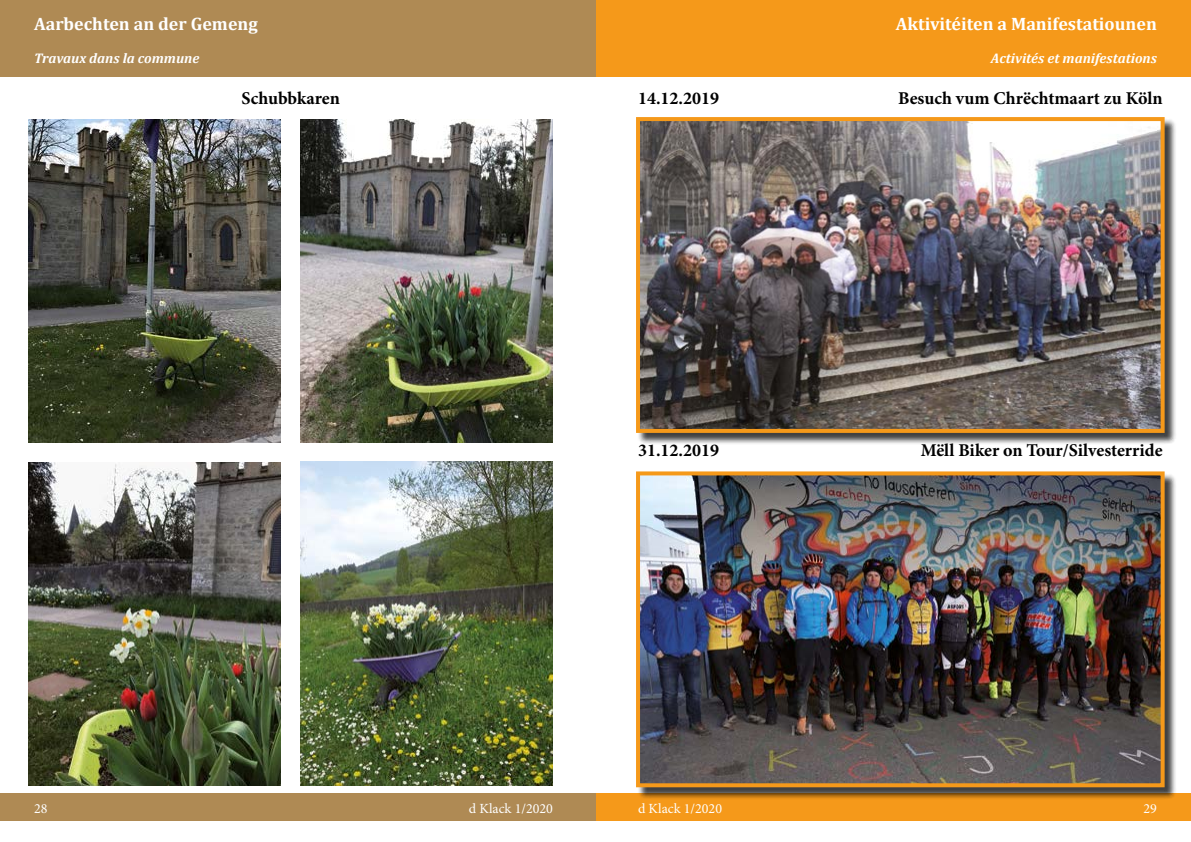
<style>
.page{position:relative;width:1191px;height:842px;background:#fff}
.page>*{position:absolute;margin:0;border:0;box-sizing:border-box;transform-origin:0 0}
.t1{font:700 18px "Minion Pro";color:#000}
.t2{font:700 18px "Cambria";color:#fff}
.t3{font:italic 700 14px "Cambria";color:#fff}
.t4{font:14px "Minion Pro";color:#fff}
</style>
<div class="page">
<div style="left:595px;top:794px;width:305px;height:27px;background:#f5991a"></div>
<div style="left:900px;top:794px;width:291px;height:27px;background:#f5991a"></div>
<div style="left:595px;top:0;width:596px;height:77px;background:#f5991a"></div>
<div style="left:0;top:794px;width:291px;height:27px;background:#af8a54"></div>
<div style="left:291px;top:794px;width:304px;height:27px;background:#af8a54"></div>
<div style="left:0;top:0;width:595px;height:77px;background:#af8a54"></div>
<div style="left:637px;top:119px;width:539px;height:326px;background:#000;opacity:.75"></div>
<img style="left:641px;top:122px;width:518px;height:306px">
<div style="left:636px;top:117px;width:528px;height:316px;border:4px solid #f5991a"></div>
<div style="left:637px;top:473px;width:539px;height:326px;background:#000;opacity:.75"></div>
<img style="left:641px;top:476px;width:518px;height:306px">
<div style="left:636px;top:471px;width:528px;height:316px;border:4px solid #f5991a"></div>
<img style="left:28px;top:119px;width:253px;height:323px">
<img style="left:300px;top:119px;width:252px;height:323px">
<img style="left:28px;top:462px;width:253px;height:323px">
<img style="left:300px;top:462px;width:253px;height:323px">
<p class="t2" style="left:34px;top:11px;width:225px">Aarbechten an der Gemeng</p>
<p class="t3" style="left:34px;top:49px;width:167px">Travaux dans la commune</p>
<p class="t1" style="left:241px;top:86px;width:100px">Schubbkaren</p>
<p class="t2" style="left:896px;top:11px;width:262px">Aktivitéiten a Manifestatiounen</p>
<p class="t3" style="left:991px;top:49px;width:167px">Activités et manifestations</p>
<p class="t1" style="left:638px;top:85px;width:83px">14.12.2019</p>
<p class="t1" style="left:898px;top:85px;width:266px">Besuch vum Chrëchtmaart zu Köln</p>
<p class="t1" style="left:638px;top:438px;width:83px">31.12.2019</p>
<p class="t1" style="left:920px;top:438px;width:243px">Mëll Biker on Tour/Silvesterride</p>
<p class="t4" style="left:34px;top:799px;width:15px">28</p>
<p class="t4" style="left:469px;top:799px;width:86px">d Klack 1/2020</p>
<p class="t4" style="left:638px;top:799px;width:86px">d Klack 1/2020</p>
<p class="t4" style="left:1143px;top:799px;width:15px">29</p>
</div>
